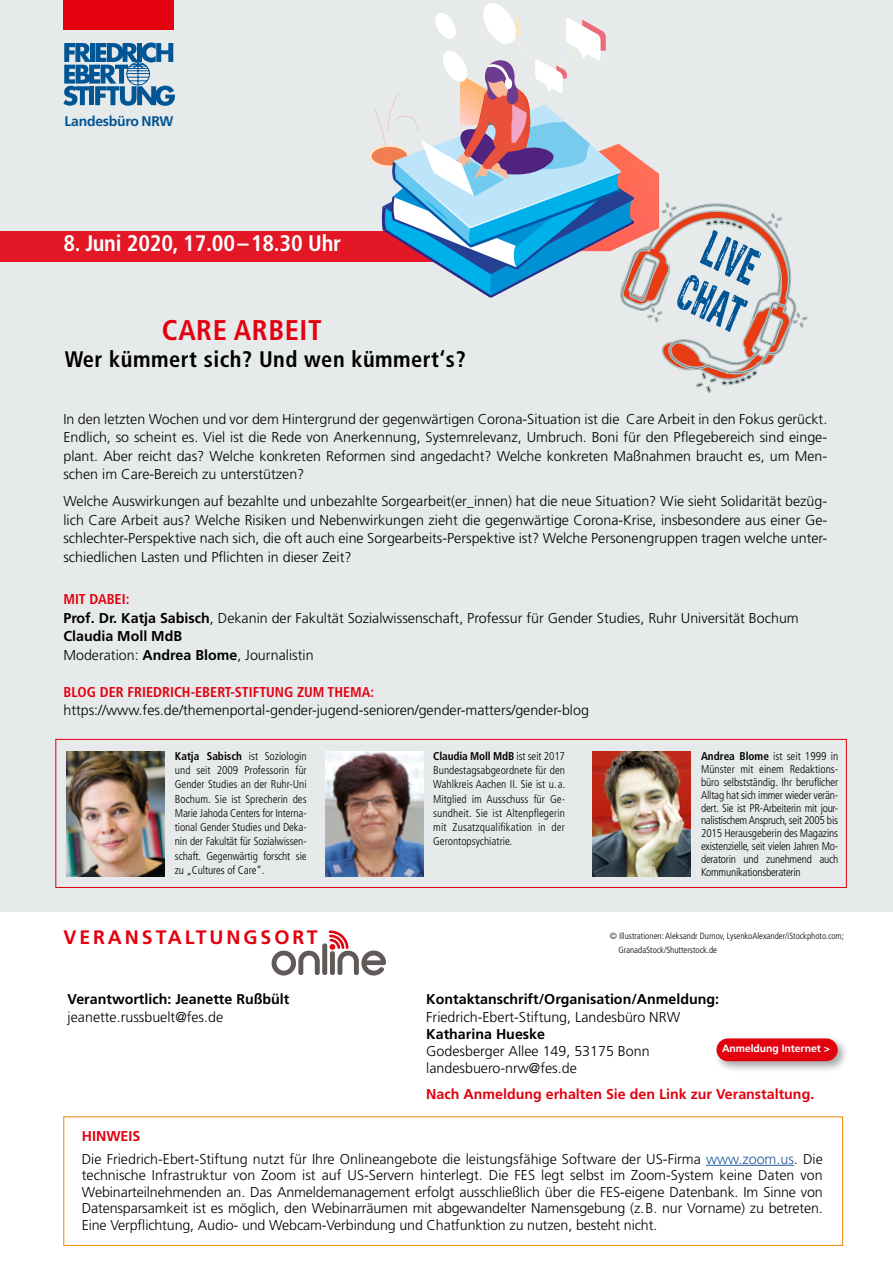
<style>
.page{position:relative;width:893px;height:1276px;background:#fff}
.page>*{position:absolute;margin:0;border:0;box-sizing:border-box;transform-origin:0 0}
.t1{font:700 condensed 28.5px "Frutiger";letter-spacing:.02em;color:#e3000f}
.t2{font:700 condensed 22.5px "Frutiger";letter-spacing:.02em;color:#000}
.t3{font:700 condensed 22.5px "Frutiger";letter-spacing:-.01em;color:#fff}
.t4{font:700 19.5px "Frutiger";letter-spacing:.15em;color:#e3000f}
.t5{font:300 14.25px/18.5px "Frutiger";color:#000;text-align:justify}
.t6{font:700 14.25px "Frutiger";color:#000}
.t7{font:700 14.25px "Frutiger";color:#e3000f}
.t8{font:700 condensed 14.25px "Frutiger";color:#e3000f}
.t9{font:700 14.25px "Frutiger CE";color:#000}
.t10{font:700 14.25px "Frutiger CE";color:#e3000f}
.t11{font:700 13.95px "Frutiger";letter-spacing:-.015em;color:#005595}
.t12{font:300 condensed 11.25px/14.2px "Frutiger";letter-spacing:-.01em;color:#000;text-align:justify}
.t13{font:700 10.5px "Frutiger CE";letter-spacing:-.01em;color:#fff}
.t14{font:300 condensed 9px/13.5px "Frutiger";color:#000}
.s1{font-weight:700;font-stretch:condensed;color:#e3000f}
.s2{font-weight:700}
.s3{color:#245a9c}
</style>
<div class="page">
<div style="left:1px;top:0;width:892px;height:911px;background:#e7eaeb"></div>
<div style="left:55px;top:739px;width:792px;height:149px;border:1px solid #e3000f"></div>
<img style="left:67px;top:751px;width:98px;height:126px">
<img style="left:593px;top:751px;width:97px;height:126px">
<img style="left:326px;top:751px;width:98px;height:126px">
<div style="left:0;top:231px;width:476px;height:30px;background:#e31725"></div>
<hr style="left:706px;top:1165px;width:88px;height:1px;background:#245a9c">
<div style="left:322px;top:943px;width:5px;height:32px;background:#5f5958;border-radius:2px"></div>
<svg style="left:272px;top:950px;width:48px;height:25px"></svg>
<svg style="left:329px;top:930px;width:57px;height:45px"></svg>
<div style="left:63px;top:0;width:111px;height:30px;background:#e3000f"></div>
<svg style="left:63px;top:43px;width:112px;height:63px"></svg>
<svg style="left:367px;top:3px;width:441px;height:390px"></svg>
<div style="left:713px;top:1035px;width:136px;height:38px;background:#000;opacity:.35"></div>
<div style="left:716px;top:1038px;width:122px;height:23px;background:#e3000f;border-radius:11px"></div>
<p class="t11" style="left:65px;top:113px;width:110px">Landesbüro NRW</p>
<h2 class="t3" style="left:63px;top:230px;width:279px">8. Juni 2020, 17.00–18.30 Uhr</h2>
<h1 class="t1" style="left:162px;top:313px;width:161px">CARE ARBEIT</h1>
<h2 class="t2" style="left:65px;top:346px;width:403px">Wer kümmert sich? Und wen kümmert‘s?</h2>
<p class="t5" style="left:63px;top:410px;width:765px">In den letzten Wochen und vor dem Hintergrund der gegenwärtigen Corona-Situation ist die Care Arbeit in den Fokus gerückt.<br>Endlich, so scheint es. Viel ist die Rede von Anerkennung, Systemrelevanz, Umbruch. Boni für den Pflegebereich sind einge&shy;plant. Aber reicht das? Welche konkreten Reformen sind angedacht? Welche konkreten Maßnahmen braucht es, um Men&shy;schen im Care-Bereich zu unterstützen?</p>
<p class="t5" style="left:63px;top:492px;width:765px">Welche Auswirkungen auf bezahlte und unbezahlte Sorgearbeit(er_innen) hat die neue Situation? Wie sieht Solidarität bezüg&shy;lich Care Arbeit aus? Welche Risiken und Nebenwirkungen zieht die gegenwärtige Corona-Krise, insbesondere aus einer Ge&shy;schlechter-Perspektive nach sich, die oft auch eine Sorgearbeits-Perspektive ist? Welche Personengruppen tragen welche unter&shy;schiedlichen Lasten und Pflichten in dieser Zeit?</p>
<p class="t5" style="left:63px;top:590px;width:737px"><span class="s1">MIT DABEI:<br></span><span class="s2">Prof. Dr. Katja Sabisch</span>, Dekanin der Fakultät Sozialwissenschaft, Professur für Gender Studies, Ruhr Universität Bochum</p>
<p class="t9" style="left:63px;top:628px;width:120px">Claudia Moll MdB</p>
<p class="t5" style="left:63px;top:645px;width:252px">Moderation: <span class="s2">Andrea Blome</span>, Journalistin</p>
<p class="t8" style="left:63px;top:683px;width:312px">BLOG DER FRIEDRICH-EBERT-STIFTUNG ZUM THEMA:</p>
<p class="t5" style="left:63px;top:701px;width:527px">https://www.fes.de/themenportal-gender-jugend-senioren/gender-matters/gender-blog</p>
<p class="t12" style="left:175px;top:749px;width:133px"><span class="s2">Katja Sabisch</span> ist Soziologin und seit 2009 Professorin für Gender Studies an der Ruhr-Uni Bochum. Sie ist Sprecherin des Marie Jahoda Centers for Interna&shy;tional Gender Studies und Deka&shy;nin der Fakultät für Sozialwissen&shy;schaft. Gegenwärtig forscht sie zu „Cultures of Care“.</p>
<p class="t12" style="left:701px;top:749px;width:139px;line-height:12.9px"><span class="s2">Andrea Blome</span> ist seit 1999 in Münster mit einem Redaktions&shy;büro selbstständig. Ihr beruflicher Alltag hat sich immer wieder verän&shy;dert. Sie ist PR-Arbeiterin mit jour&shy;nalistischem Anspruch, seit 2005 bis 2015 Herausgeberin des Magazins existenzielle, seit vielen Jahren Mo&shy;deratorin und zunehmend auch Kommunikationsberaterin</p>
<p class="t12" style="left:433px;top:749px;width:134px"><span class="s2">Claudia Moll MdB</span> ist seit 2017<br>Bundestagsabgeordnete für den Wahlkreis Aachen II. Sie ist u.a.<br>Mitglied im Ausschuss für Ge&shy;sundheit. Sie ist Altenpflegerin mit Zusatzqualifikation in der Gerontopsychiatrie.</p>
<h3 class="t4" style="left:63px;top:926px;width:256px">VERANSTALTUNGSORT</h3>
<p class="t6" style="left:68px;top:991px;width:223px">Verantwortlich: Jeanette Rußbült</p>
<p class="t5" style="left:68px;top:1007px;width:157px">jeanette.russbuelt@fes.de</p>
<p class="t14" style="left:618px;top:929px;width:227px;text-indent:-9px">© Illustrationen: Aleksandr Durnov, LysenkoAlexander/iStockphoto.com;<br>GranadaStock/Shutterstock.de</p>
<p class="t6" style="left:426px;top:991px;width:294px">Kontaktanschrift/Organisation/Anmeldung:</p>
<p class="t5" style="left:426px;top:1007px;width:255px">Friedrich-Ebert-Stiftung, Landesbüro NRW</p>
<p class="t6" style="left:426px;top:1025px;width:120px">Katharina Hueske</p>
<p class="t5" style="left:426px;top:1042px;width:225px;line-height:17.2px">Godesberger Allee 149, 53175 Bonn landesbuero-nrw@fes.de</p>
<p class="t7" style="left:426px;top:1085px;width:390px">Nach Anmeldung erhalten Sie den Link zur Veranstaltung.</p>
<p class="t13" style="left:722px;top:1042px;width:109px">Anmeldung Internet &gt;</p>
<p class="t10" style="left:82px;top:1127px;width:60px">HINWEIS</p>
<p class="t5" style="left:82px;top:1150px;width:742px;line-height:16.5px">Die Friedrich-Ebert-Stiftung nutzt für Ihre Onlineangebote die leistungsfähige Software der US-Firma <span class="s3">www.zoom.us</span>. Die technische Infrastruktur von Zoom ist auf US-Servern hinterlegt. Die FES legt selbst im Zoom-System keine Daten von Webinarteilnehmenden an. Das Anmeldemanagement erfolgt ausschließlich über die FES-eigene Datenbank. Im Sinne von Datensparsamkeit ist es möglich, den Webinarräumen mit abgewandelter Namensgebung (z.B. nur Vorname) zu betreten.<br>Eine Verpflichtung, Audio- und Webcam-Verbindung und Chatfunktion zu nutzen, besteht nicht.</p>
</div>
